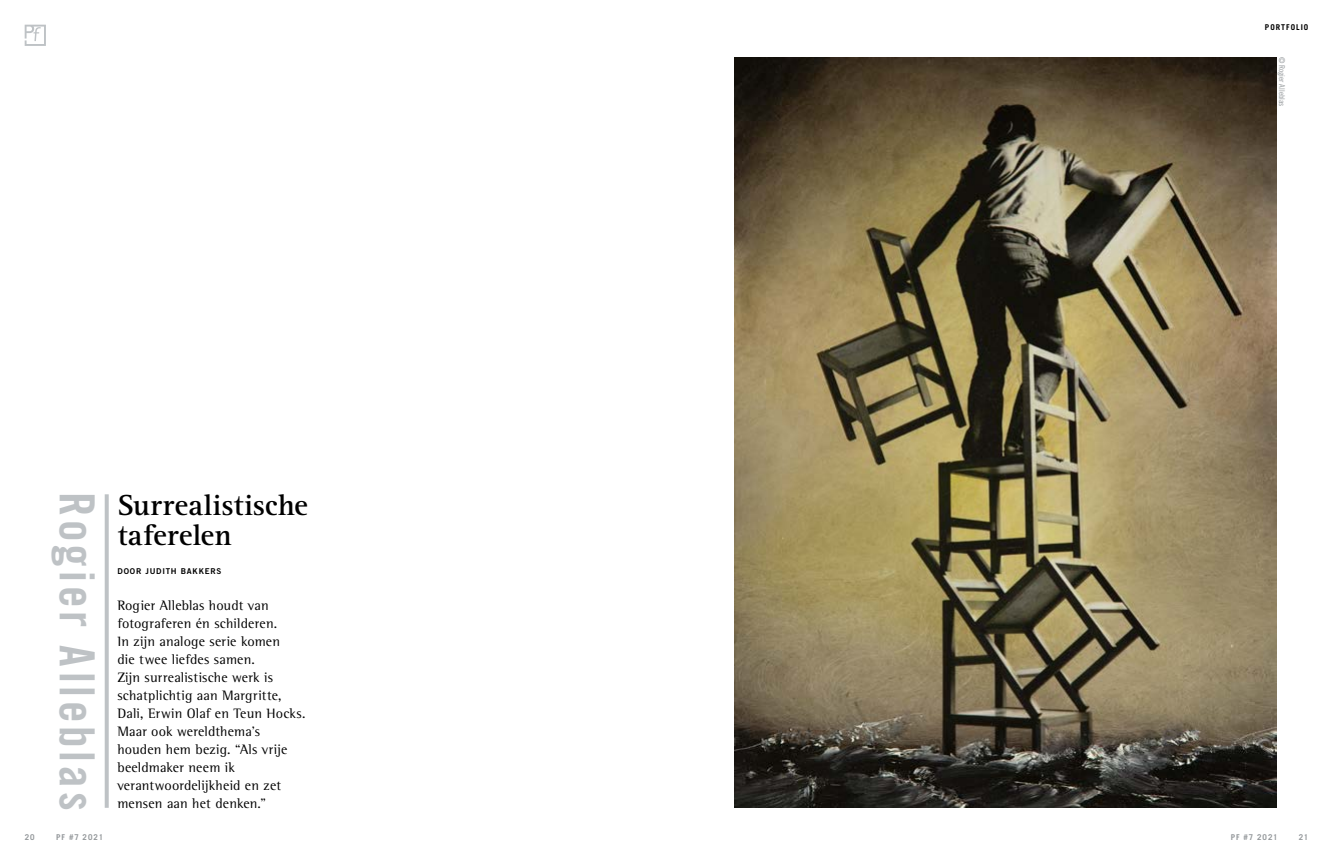
<style>
.page{position:relative;width:1333px;height:865px;background:#fff}
.page>*{position:absolute;margin:0;border:0;box-sizing:border-box;transform-origin:0 0}
.t1{font:48.4px "Trade Gothic LT Std Bd Cn 20";letter-spacing:.08em;color:#bec2c5}
.t2{font:700 30px/30px "Rotis Serif Std";color:#000}
.t3{font:14px/18px "Rotis Semi Serif Std";letter-spacing:.01em;color:#000}
.t4{font:700 8px "Trade Gothic LT Std";letter-spacing:.12em;color:#94989b}
.t5{font:8px "Trade Gothic LT Std Bd 2";letter-spacing:.095em;color:#000}
.t6{font:8px "Trade Gothic LT Std Cn 18";color:#94989b}
.t7{font:700 8px "Trade Gothic LT Std";letter-spacing:.125em;color:#000}
</style>
<div class="page">
<img style="left:735px;top:57px;width:541px;height:750px">
<svg style="left:105px;top:494px;width:4px;height:313px"></svg>
<svg style="left:25px;top:25px;width:21px;height:21px"></svg>
<p class="t7" style="left:1264px;top:23px;width:45px">PORTFOLIO</p>
<h1 class="t1" style="left:106px;top:492px;width:320px;rotate:90deg">Rogier Alleblas</h1>
<h2 class="t2" style="left:117px;top:491px;width:192px">Surrealistische taferelen</h2>
<p class="t5" style="left:117px;top:566px;width:105px">DOOR JUDITH BAKKERS</p>
<p class="t3" style="left:117px;top:596px;width:190px">Rogier Alleblas houdt van fotograferen én schilderen.<br>In zijn analoge serie komen<br>die twee liefdes samen.<br>Zijn surrealistische werk is schatplichtig aan Margritte,<br>Dali, Erwin Olaf en Teun Hocks.<br>Maar ook wereldthema’s houden hem bezig. “Als vrije beeldmaker neem ik verantwoordelijkheid en zet mensen aan het denken.”</p>
<p class="t6" style="left:1286px;top:57px;width:51px;rotate:90deg">© Rogier Alleblas</p>
<p class="t4" style="left:25px;top:832px;width:11px">20</p>
<p class="t4" style="left:1298px;top:832px;width:11px">21</p>
<p class="t4" style="left:56px;top:832px;width:48px">PF #7 2021</p>
<p class="t4" style="left:1230px;top:832px;width:48px">PF #7 2021</p>
</div>
